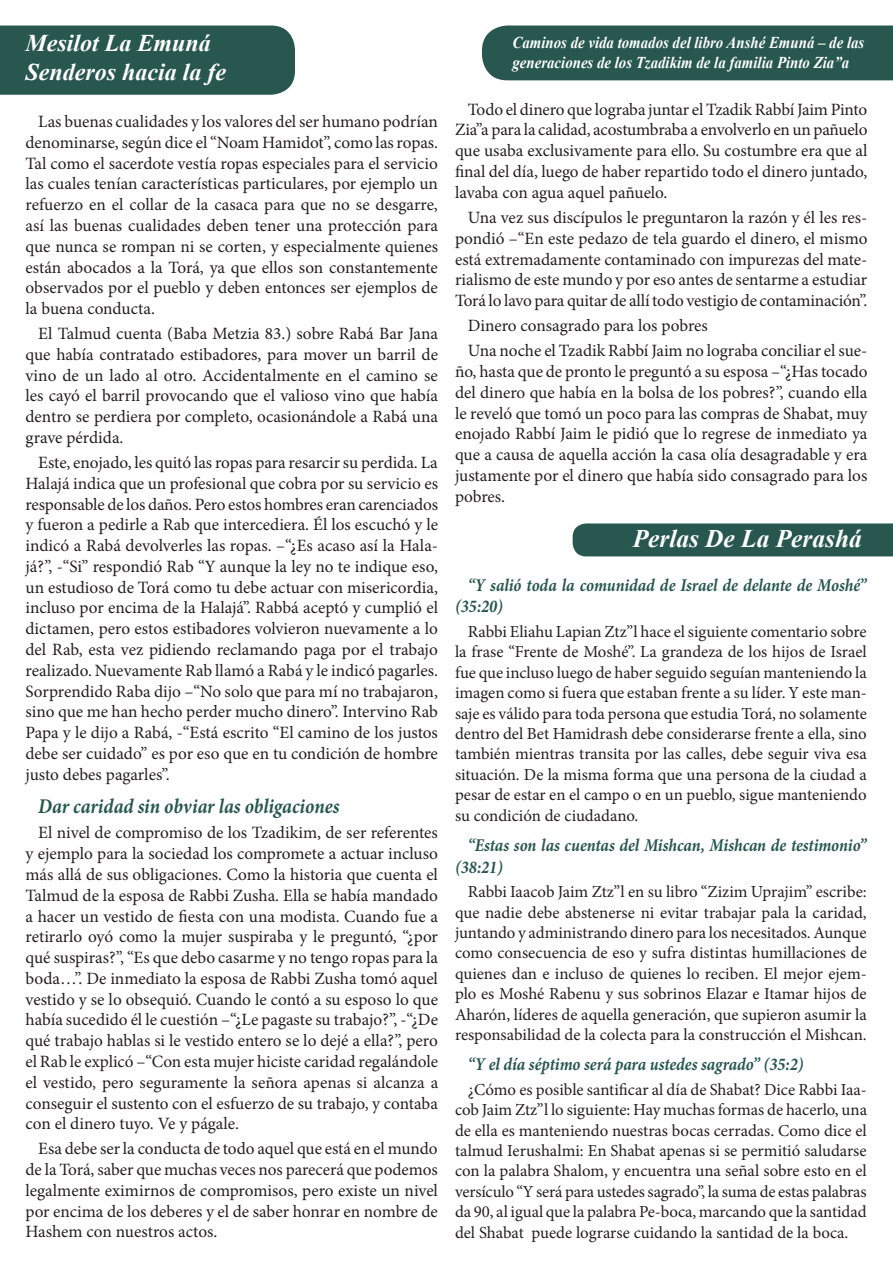
<style>
.page{position:relative;width:893px;height:1263px;background:#fff}
.page>*{position:absolute;margin:0;border:0;box-sizing:border-box;transform-origin:0 0}
.t1{font:italic 700 25.35px "Times New Roman";color:#fff}
.t2{font:italic 700 24px/28.8px "Times New Roman";color:#fff}
.t3{font:italic 700 21px "Minion Pro";letter-spacing:-.005em;color:#27574f;scale:.9 1}
.t4{font:italic 700 18px/21.8px "Minion Pro";letter-spacing:-.005em;color:#27574f;scale:.9 1}
.t5{font:17.25px/20.7px "Minion Pro";color:#231f20;text-align:justify}
.t6{font:16.8px/20.4px "Minion Pro";color:#231f20;text-align:justify}
.t7{font:italic 700 16.5px/19.8px "Times New Roman";color:#fff;scale:.9 1}
</style>
<div class="page">
<div style="left:0;top:26px;width:295px;height:69px;background:#27574f"></div>
<div style="left:573px;top:523px;width:320px;height:33px;background:#27574f"></div>
<div style="left:482px;top:26px;width:411px;height:54px;background:#27574f"></div>
<h2 class="t2" style="left:26px;top:28px;width:202px">Mesilot La Emuná<br>Senderos hacia la fe</h2>
<p class="t5" style="left:26px;top:111px;width:414px;text-indent:13px">Las buenas cualidades y los valores del ser humano podrían denominarse, según dice el “Noam Hamidot”, como las ropas.<br>Tal como el sacerdote vestía ropas especiales para el servicio las cuales tenían características particulares, por ejemplo un refuerzo en el collar de la casaca para que no se desgarre, así las buenas cualidades deben tener una protección para que nunca se rompan ni se corten, y especialmente quienes están abocados a la Torá, ya que ellos son constantemente observados por el pueblo y deben entonces ser ejemplos de la buena conducta.</p>
<p class="t5" style="left:26px;top:323px;width:414px;text-indent:13px">El Talmud cuenta (Baba Metzia 83.) sobre Rabá Bar Jana que había contratado estibadores, para mover un barril de vino de un lado al otro. Accidentalmente en el camino se les cayó el barril provocando que el valioso vino que había dentro se perdiera por completo, ocasionándole a Rabá una grave pérdida.</p>
<p class="t5" style="left:26px;top:452px;width:414px;text-indent:13px">Este, enojado, les quitó las ropas para resarcir su perdida. La Halajá indica que un profesional que cobra por su servicio es responsable de los daños. Pero estos hombres eran carenciados y fueron a pedirle a Rab que intercediera. Él los escuchó y le indicó a Rabá devolverles las ropas. –“¿Es acaso así la Hala&shy;já?”, -“Si” respondió Rab “Y aunque la ley no te indique eso, un estudioso de Torá como tu debe actuar con misericordia, incluso por encima de la Halajá”. Rabbá aceptó y cumplió el dictamen, pero estos estibadores volvieron nuevamente a lo del Rab, esta vez pidiendo reclamando paga por el trabajo realizado. Nuevamente Rab llamó a Rabá y le indicó pagarles.<br>Sorprendido Raba dijo –“No solo que para mí no trabajaron, sino que me han hecho perder mucho dinero”. Intervino Rab Papa y le dijo a Rabá, -“Está escrito “El camino de los justos debe ser cuidado” es por eso que en tu condición de hombre justo debes pagarles”.</p>
<p class="t3" style="left:38px;top:792px;width:336px">Dar caridad sin obviar las obligaciones</p>
<p class="t5" style="left:26px;top:823px;width:414px;text-indent:13px">El nivel de compromiso de los Tzadikim, de ser referentes y ejemplo para la sociedad los compromete a actuar incluso más allá de sus obligaciones. Como la historia que cuenta el Talmud de la esposa de Rabbi Zusha. Ella se había mandado a hacer un vestido de fiesta con una modista. Cuando fue a retirarlo oyó como la mujer suspiraba y le preguntó, “¿por qué suspiras?”, “Es que debo casarme y no tengo ropas para la boda…”. De inmediato la esposa de Rabbi Zusha tomó aquel vestido y se lo obsequió. Cuando le contó a su esposo lo que había sucedido él le cuestión –“¿Le pagaste su trabajo?”, -“¿De qué trabajo hablas si le vestido entero se lo dejé a ella?”, pero el Rab le explicó –“Con esta mujer hiciste caridad regalándole el vestido, pero seguramente la señora apenas si alcanza a conseguir el sustento con el esfuerzo de su trabajo, y contaba con el dinero tuyo. Ve y págale.</p>
<p class="t5" style="left:26px;top:1138px;width:414px;text-indent:13px">Esa debe ser la conducta de todo aquel que está en el mundo de la Torá, saber que muchas veces nos parecerá que podemos legalmente eximirnos de compromisos, pero existe un nivel por encima de los deberes y el de saber honrar en nombre de Hashem con nuestros actos.</p>
<p class="t7" style="left:513px;top:32px;width:392px">Caminos de vida tomados del libro Anshé Emuná – de las generaciones de los Tzadikim de la familia Pinto Zia”a</p>
<p class="t5" style="left:455px;top:99px;width:414px;text-indent:13px">Todo el dinero que lograba juntar el Tzadik Rabbí Jaim Pinto Zia”a para la calidad, acostumbraba a envolverlo en un pañuelo que usaba exclusivamente para ello. Su costumbre era que al final del día, luego de haber repartido todo el dinero juntado, lavaba con agua aquel pañuelo.</p>
<p class="t5" style="left:455px;top:207px;width:414px;text-indent:13px">Una vez sus discípulos le preguntaron la razón y él les res&shy;pondió –“En este pedazo de tela guardo el dinero, el mismo está extremadamente contaminado con impurezas del mate&shy;rialismo de este mundo y por eso antes de sentarme a estudiar Torá lo lavo para quitar de allí todo vestigio de contaminación”.</p>
<p class="t5" style="left:468px;top:313px;width:401px;line-height:25px">Dinero consagrado para los pobres<br>Una noche el Tzadik Rabbí Jaim no lograba conciliar el sue-</p>
<p class="t5" style="left:455px;top:361px;width:414px">ño, hasta que de pronto le preguntó a su esposa –“¿Has tocado del dinero que había en la bolsa de los pobres?”, cuando ella le reveló que tomó un poco para las compras de Shabat, muy enojado Rabbí Jaim le pidió que lo regrese de inmediato ya que a causa de aquella acción la casa olía desagradable y era justamente por el dinero que había sido consagrado para los pobres.</p>
<h1 class="t1" style="left:633px;top:521px;width:231px">Perlas De La Perashá</h1>
<p class="t4" style="left:455px;top:574px;width:459px;text-indent:13px">“Y salió toda la comunidad de Israel de delante de Moshé” (35:20)</p>
<p class="t6" style="left:455px;top:622px;width:413px;text-indent:13px">Rabbi Eliahu Lapian Ztz”l hace el siguiente comentario sobre la frase “Frente de Moshé”. La grandeza de los hijos de Israel fue que incluso luego de haber seguido seguían manteniendo la imagen como si fuera que estaban frente a su líder. Y este man&shy;saje es válido para toda persona que estudia Torá, no solamente dentro del Bet Hamidrash debe considerarse frente a ella, sino también mientras transita por las calles, debe seguir viva esa situación. De la misma forma que una persona de la ciudad a pesar de estar en el campo o en un pueblo, sigue manteniendo su condición de ciudadano.</p>
<p class="t4" style="left:455px;top:834px;width:459px;text-indent:13px">“Estas son las cuentas del Mishcan, Mishcan de testimonio” (38:21)</p>
<p class="t6" style="left:455px;top:882px;width:413px;text-indent:13px">Rabbi Iaacob Jaim Ztz”l en su libro “Zizim Uprajim” escribe: que nadie debe abstenerse ni evitar trabajar pala la caridad, juntando y administrando dinero para los necesitados. Aunque como consecuencia de eso y sufra distintas humillaciones de quienes dan e incluso de quienes lo reciben. El mejor ejem&shy;plo es Moshé Rabenu y sus sobrinos Elazar e Itamar hijos de Aharón, líderes de aquella generación, que supieron asumir la responsabilidad de la colecta para la construcción el Mishcan.</p>
<p class="t4" style="left:468px;top:1053px;width:374px">“Y el día séptimo será para ustedes sagrado” (35:2)</p>
<p class="t6" style="left:455px;top:1079px;width:414px;text-indent:13px">¿Cómo es posible santificar al día de Shabat? Dice Rabbi Iaa&shy;cob Jaim Ztz”l lo siguiente: Hay muchas formas de hacerlo, una de ella es manteniendo nuestras bocas cerradas. Como dice el talmud Ierushalmi: En Shabat apenas si se permitió saludarse con la palabra Shalom, y encuentra una señal sobre esto en el versículo “Y será para ustedes sagrado”, la suma de estas palabras da 90, al igual que la palabra Pe-boca, marcando que la santidad del Shabat puede lograrse cuidando la santidad de la boca.</p>
</div>
